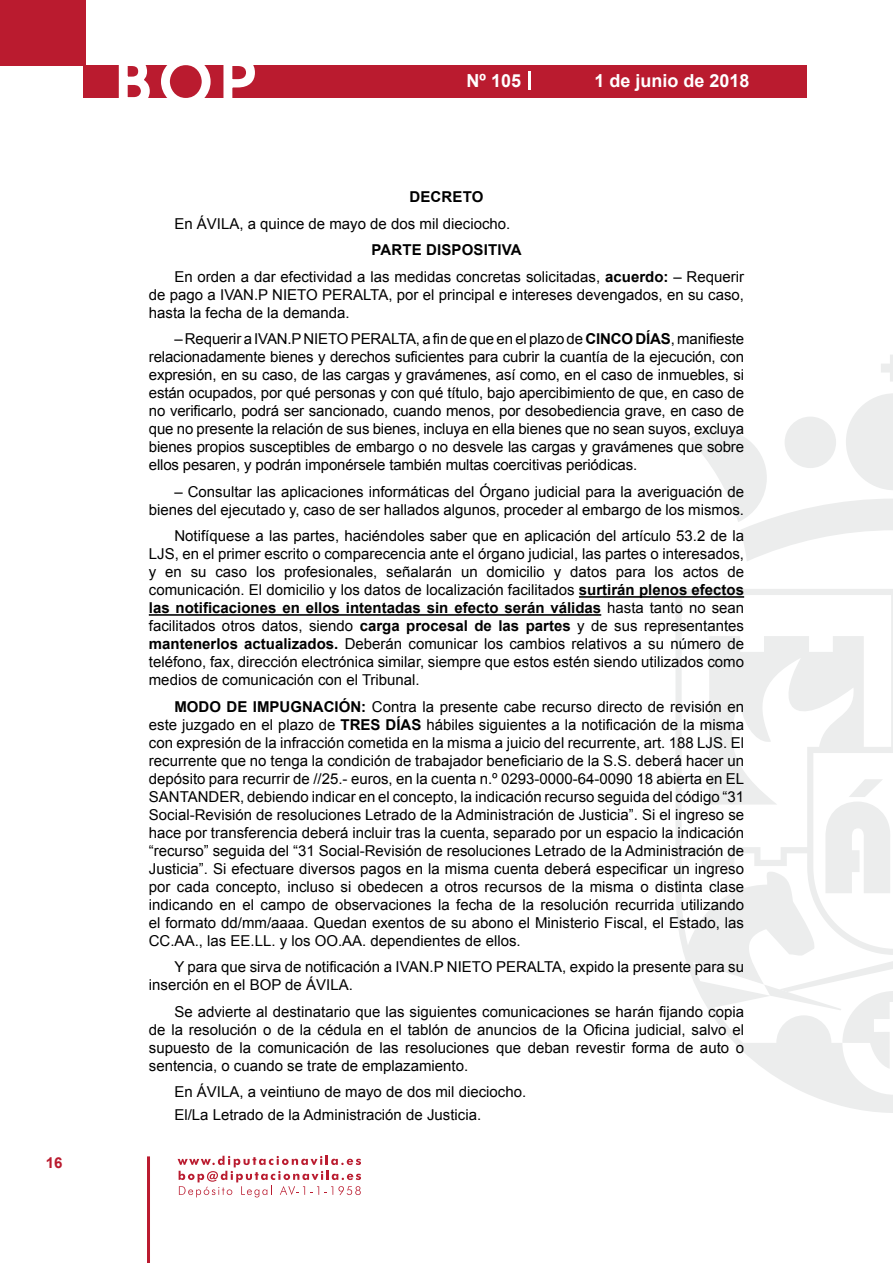
<style>
.page{position:relative;width:893px;height:1263px;background:#fff}
.page>*{position:absolute;margin:0;border:0;box-sizing:border-box;transform-origin:0 0}
.t1{font:500 61.5px "Avant Garde";color:#fff}
.t2{font:700 18px "Arial";color:#fff}
.t3{font:15px/18px "Arial";color:#000}
.t4{font:700 15px "Arial";letter-spacing:.01em;color:#000}
.t5{font:700 15px "Arial";color:#ba1b2f}
.s1{font-weight:700}
</style>
<div class="page">
<svg style="left:178px;top:1156px;width:183px;height:41px"></svg>
<hr style="left:147px;top:1156px;width:3px;height:107px;background:#ba1b2f">
<div style="left:0;top:0;width:85px;height:66px;background:#ba1b2f"></div>
<div style="left:84px;top:65px;width:723px;height:33px;background:#ba1b2f"></div>
<svg style="left:118px;top:65px;width:32px;height:33px"></svg>
<svg style="left:161px;top:65px;width:50px;height:33px"></svg>
<svg style="left:223px;top:65px;width:32px;height:33px"></svg>
<svg style="left:529px;top:71px;width:2px;height:19px"></svg>
<svg style="left:881px;top:355px;width:12px;height:27px"></svg>
<svg style="left:690px;top:393px;width:203px;height:168px"></svg>
<svg style="left:676px;top:589px;width:217px;height:524px"></svg>
<svg style="left:764px;top:984px;width:129px;height:86px"></svg>
<svg style="left:825px;top:779px;width:66px;height:114px"></svg>
<hr style="left:579px;top:596px;width:165px;height:2px;background:#000">
<hr style="left:149px;top:614px;width:452px;height:2px;background:#000">
<p class="t5" style="left:46px;top:1153px;width:18px">16</p>
<h1 class="t1" style="left:115px;top:44px;width:141px">BOP</h1>
<p class="t2" style="left:467px;top:69px;width:56px">Nº 105</p>
<p class="t2" style="left:594px;top:69px;width:157px">1 de junio de 2018</p>
<p class="t4" style="left:409px;top:187px;width:75px">DECRETO</p>
<p class="t3" style="left:174px;top:215px;width:337px">En ÁVILA, a quince de mayo de dos mil dieciocho.</p>
<p class="t3" style="left:174px;top:237px;width:571px;line-height:26.5px;text-indent:197px"><span class="s1">PARTE DISPOSITIVA<br></span>En orden a dar efectividad a las medidas concretas solicitadas, <span class="s1">acuerdo:</span> – Requerir</p>
<p class="t3" style="left:149px;top:286px;width:597px">de pago a IVAN.P NIETO PERALTA, por el principal e intereses devengados, en su caso, hasta la fecha de la demanda.</p>
<p class="t3" style="left:149px;top:330px;width:597px;text-align:justify;text-indent:26px">– Requerir a IVAN.P NIETO PERALTA, a fin de que en el plazo de <span class="s1">CINCO DÍAS</span>, manifieste relacionadamente bienes y derechos suficientes para cubrir la cuantía de la ejecución, con expresión, en su caso, de las cargas y gravámenes, así como, en el caso de inmuebles, si están ocupados, por qué personas y con qué título, bajo apercibimiento de que, en caso de no verificarlo, podrá ser sancionado, cuando menos, por desobediencia grave, en caso de que no presente la relación de sus bienes, incluya en ella bienes que no sean suyos, excluya bienes propios susceptibles de embargo o no desvele las cargas y gravámenes que sobre ellos pesaren, y podrán imponérsele también multas coercitivas periódicas.</p>
<p class="t3" style="left:149px;top:483px;width:597px;text-align:right">– Consultar las aplicaciones informáticas del Órgano judicial para la averiguación de bienes del ejecutado y, caso de ser hallados algunos, proceder al embargo de los mismos.</p>
<p class="t3" style="left:149px;top:527px;width:597px;text-align:justify;text-indent:26px">Notifíquese a las partes, haciéndoles saber que en aplicación del artículo 53.2 de la LJS, en el primer escrito o comparecencia ante el órgano judicial, las partes o interesados, y en su caso los profesionales, señalarán un domicilio y datos para los actos de comunicación. El domicilio y los datos de localización facilitados <span class="s1">surtirán plenos efectos las notificaciones en ellos intentadas sin efecto serán válidas</span> hasta tanto no sean facilitados otros datos, siendo <span class="s1">carga procesal de las partes</span> y de sus representantes <span class="s1">mantenerlos actualizados.</span> Deberán comunicar los cambios relativos a su número de teléfono, fax, dirección electrónica similar, siempre que estos estén siendo utilizados como medios de comunicación con el Tribunal.</p>
<p class="t3" style="left:149px;top:698px;width:597px;text-align:justify;text-indent:26px"><span class="s1">MODO DE IMPUGNACIÓN:</span> Contra la presente cabe recurso directo de revisión en este juzgado en el plazo de <span class="s1">TRES DÍAS</span> hábiles siguientes a la notificación de la misma con expresión de la infracción cometida en la misma a juicio del recurrente, art. 188 LJS. El recurrente que no tenga la condición de trabajador beneficiario de la S.S. deberá hacer un depósito para recurrir de //25.- euros, en la cuenta n.º 0293-0000-64-0090 18 abierta en EL SANTANDER, debiendo indicar en el concepto, la indicación recurso seguida del código “31<br>Social-Revisión de resoluciones Letrado de la Administración de Justicia”. Si el ingreso se hace por transferencia deberá incluir tras la cuenta, separado por un espacio la indicación “recurso” seguida del “31 Social-Revisión de resoluciones Letrado de la Administración de Justicia”. Si efectuare diversos pagos en la misma cuenta deberá especificar un ingreso por cada concepto, incluso si obedecen a otros recursos de la misma o distinta clase indicando en el campo de observaciones la fecha de la resolución recurrida utilizando el formato dd/mm/aaaa. Quedan exentos de su abono el Ministerio Fiscal, el Estado, las CC.AA., las EE.LL. y los OO.AA. dependientes de ellos.</p>
<p class="t3" style="left:149px;top:958px;width:597px;text-indent:26px">Y para que sirva de notificación a IVAN.P NIETO PERALTA, expido la presente para su inserción en el BOP de ÁVILA.</p>
<p class="t3" style="left:149px;top:1003px;width:597px;text-align:justify;text-indent:26px">Se advierte al destinatario que las siguientes comunicaciones se harán fijando copia de la resolución o de la cédula en el tablón de anuncios de la Oficina judicial, salvo el supuesto de la comunicación de las resoluciones que deban revestir forma de auto o sentencia, o cuando se trate de emplazamiento.</p>
<p class="t3" style="left:174px;top:1081px;width:353px;line-height:22.2px">En ÁVILA, a veintiuno de mayo de dos mil dieciocho.<br>El/La Letrado de la Administración de Justicia.</p>
</div>
